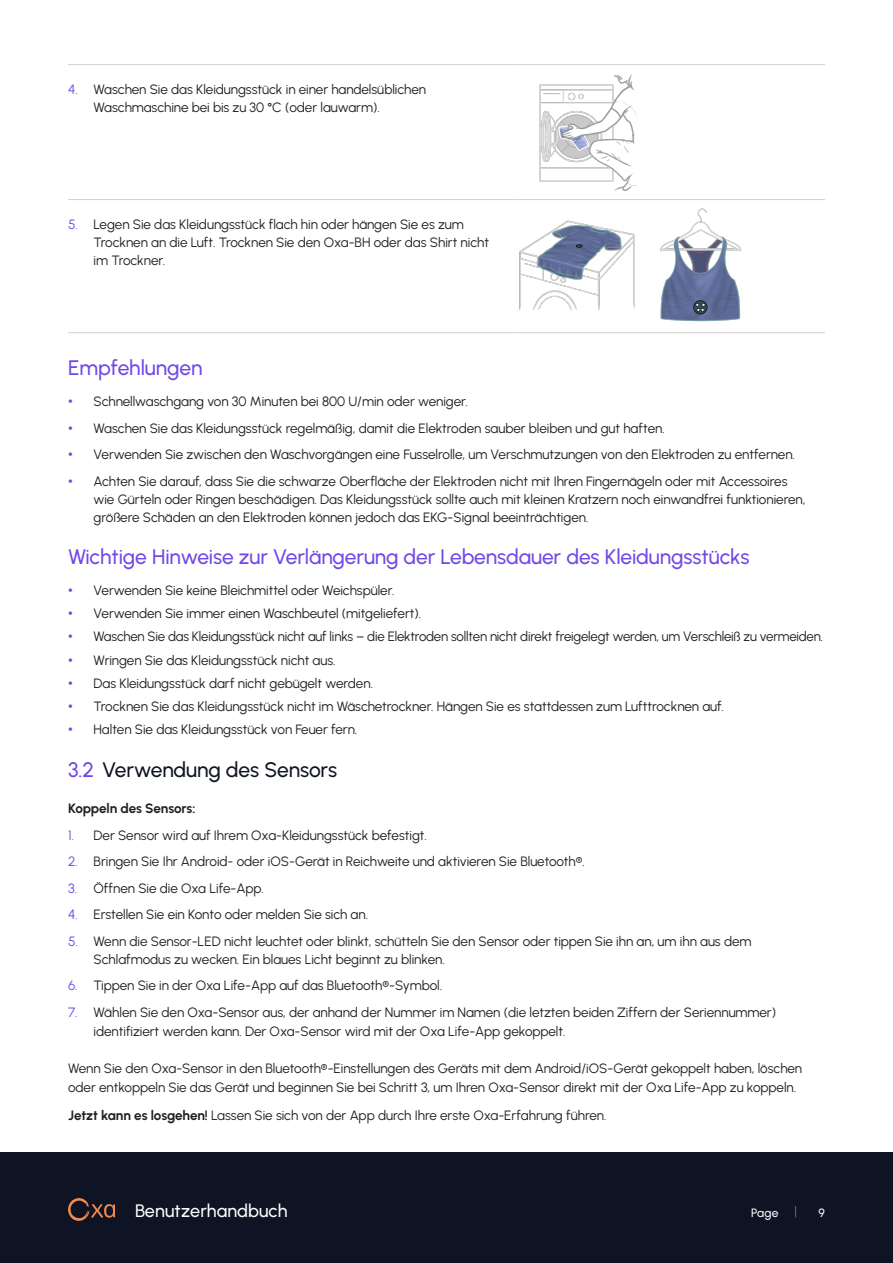
<style>
.page{position:relative;width:893px;height:1263px;background:#fff}
.page>*{position:absolute;margin:0;border:0;box-sizing:border-box;transform-origin:0 0}
._02_Subtitle{font:500 21px "Urbanist";letter-spacing:-.005em;color:#7148e8}
.t1{font:500 21px "Urbanist";letter-spacing:-.005em;color:#0f1424}
.t2{font:500 18px "Urbanist";letter-spacing:.005em;color:#fff}
._03_Body{font:13.5px/18px "Urbanist";letter-spacing:-.005em;color:#231f20}
._03_Body_Bold{font:700 13.5px "Urbanist";letter-spacing:-.01em;color:#231f20}
.t3{font:500 12px "Urbanist";color:#fff}
.s1{color:#7148e8}
.s2{font-family:"Arial";color:#7148e8}
.s3{font-weight:700}
</style>
<div class="page">
<div style="left:0;top:1152px;width:893px;height:111px;background:#0f1424"></div>
<svg style="left:68px;top:1198px;width:47px;height:23px"></svg>
<hr style="left:68px;top:64px;width:449px;height:1px;background:#d0d1d2">
<hr style="left:517px;top:64px;width:308px;height:1px;background:#d0d1d2">
<hr style="left:68px;top:199px;width:449px;height:1px;background:#d0d1d2">
<hr style="left:517px;top:199px;width:308px;height:1px;background:#d0d1d2">
<hr style="left:68px;top:332px;width:449px;height:1px;background:#d0d1d2">
<hr style="left:517px;top:332px;width:308px;height:1px;background:#d0d1d2">
<img style="left:539px;top:74px;width:98px;height:117px">
<img style="left:519px;top:220px;width:116px;height:91px">
<img style="left:659px;top:208px;width:83px;height:114px">
<p class="_03_Body" style="left:94px;top:80px;width:334px;text-indent:-26px"><span class="s1">4.</span> Waschen Sie das Kleidungsstück in einer handelsüblichen<br>Waschmaschine bei bis zu 30 °C (oder lauwarm).</p>
<p class="_03_Body" style="left:94px;top:215px;width:397px;text-indent:-26px"><span class="s1">5.</span> Legen Sie das Kleidungsstück flach hin oder hängen Sie es zum<br>Trocknen an die Luft. Trocknen Sie den Oxa-BH oder das Shirt nicht im Trockner.</p>
<p class="_02_Subtitle" style="left:68px;top:354px;width:136px">Empfehlungen</p>
<p class="_03_Body" style="left:68px;top:392px;width:402px"><span class="s2">•</span> Schnellwaschgang von 30 Minuten bei 800 U/min oder weniger.</p>
<p class="_03_Body" style="left:68px;top:418px;width:598px"><span class="s2">•</span> Waschen Sie das Kleidungsstück regelmäßig, damit die Elektroden sauber bleiben und gut haften.</p>
<p class="_03_Body" style="left:68px;top:445px;width:728px"><span class="s2">•</span> Verwenden Sie zwischen den Waschvorgängen eine Fusselrolle, um Verschmutzungen von den Elektroden zu entfernen.</p>
<p class="_03_Body" style="left:94px;top:471px;width:713px;text-indent:-26px"><span class="s2">•</span> Achten Sie darauf, dass Sie die schwarze Oberfläche der Elektroden nicht mit Ihren Fingernägeln oder mit Accessoires wie Gürteln oder Ringen beschädigen. Das Kleidungsstück sollte auch mit kleinen Kratzern noch einwandfrei funktionieren, größere Schäden an den Elektroden können jedoch das EKG-Signal beeinträchtigen.</p>
<p class="_02_Subtitle" style="left:68px;top:543px;width:683px">Wichtige Hinweise zur Verlängerung der Lebensdauer des Kleidungsstücks</p>
<p class="_03_Body" style="left:68px;top:580px;width:328px"><span class="s2">•</span> Verwenden Sie keine Bleichmittel oder Weichspüler.</p>
<p class="_03_Body" style="left:68px;top:604px;width:355px"><span class="s2">•</span> Verwenden Sie immer einen Waschbeutel (mitgeliefert).</p>
<p class="_03_Body" style="left:68px;top:627px;width:757px"><span class="s2">•</span> Waschen Sie das Kleidungsstück nicht auf links – die Elektroden sollten nicht direkt freigelegt werden, um Verschleiß zu vermeiden.</p>
<p class="_03_Body" style="left:68px;top:650px;width:269px"><span class="s2">•</span> Wringen Sie das Kleidungsstück nicht aus.</p>
<p class="_03_Body" style="left:68px;top:674px;width:307px"><span class="s2">•</span> Das Kleidungsstück darf nicht gebügelt werden.</p>
<p class="_03_Body" style="left:68px;top:697px;width:657px"><span class="s2">•</span> Trocknen Sie das Kleidungsstück nicht im Wäschetrockner. Hängen Sie es stattdessen zum Lufttrocknen auf.</p>
<p class="_03_Body" style="left:68px;top:720px;width:291px"><span class="s2">•</span> Halten Sie das Kleidungsstück von Feuer fern.</p>
<p class="t1" style="left:68px;top:755px;width:271px"><span class="s1">3.2</span> Verwendung des Sensors</p>
<p class="_03_Body_Bold" style="left:68px;top:800px;width:129px">Koppeln des Sensors:</p>
<p class="_03_Body" style="left:68px;top:826px;width:360px"><span class="s1">1.</span> Der Sensor wird auf Ihrem Oxa-Kleidungsstück befestigt.</p>
<p class="_03_Body" style="left:68px;top:852px;width:518px"><span class="s1">2.</span> Bringen Sie Ihr Android- oder iOS-Gerät in Reichweite und aktivieren Sie Bluetooth®.</p>
<p class="_03_Body" style="left:68px;top:879px;width:197px"><span class="s1">3.</span> Öffnen Sie die Oxa Life-App.</p>
<p class="_03_Body" style="left:68px;top:905px;width:302px"><span class="s1">4.</span> Erstellen Sie ein Konto oder melden Sie sich an.</p>
<p class="_03_Body" style="left:94px;top:932px;width:659px;text-indent:-26px"><span class="s1">5.</span> Wenn die Sensor-LED nicht leuchtet oder blinkt, schütteln Sie den Sensor oder tippen Sie ihn an, um ihn aus dem<br>Schlafmodus zu wecken. Ein blaues Licht beginnt zu blinken.</p>
<p class="_03_Body" style="left:68px;top:976px;width:376px"><span class="s1">6.</span> Tippen Sie in der Oxa Life-App auf das Bluetooth®-Symbol.</p>
<p class="_03_Body" style="left:94px;top:1002px;width:684px;line-height:19.5px;text-indent:-26px"><span class="s1">7.</span> Wählen Sie den Oxa-Sensor aus, der anhand der Nummer im Namen (die letzten beiden Ziffern der Seriennummer) identifiziert werden kann. Der Oxa-Sensor wird mit der Oxa Life-App gekoppelt.</p>
<p class="_03_Body" style="left:68px;top:1058px;width:736px;line-height:19.5px">Wenn Sie den Oxa-Sensor in den Bluetooth®-Einstellungen des Geräts mit dem Android/iOS-Gerät gekoppelt haben, löschen oder entkoppeln Sie das Gerät und beginnen Sie bei Schritt 3, um Ihren Oxa-Sensor direkt mit der Oxa Life-App zu koppeln.</p>
<p class="_03_Body" style="left:68px;top:1106px;width:540px"><span class="s3">Jetzt kann es losgehen!</span> Lassen Sie sich von der App durch Ihre erste Oxa-Erfahrung führen.</p>
<h2 class="t2" style="left:135px;top:1199px;width:154px">Benutzerhandbuch</h2>
<p class="t3" style="left:751px;top:1205px;width:29px">Page</p>
<p class="t3" style="left:818px;top:1205px;width:8px">9</p>
</div>
